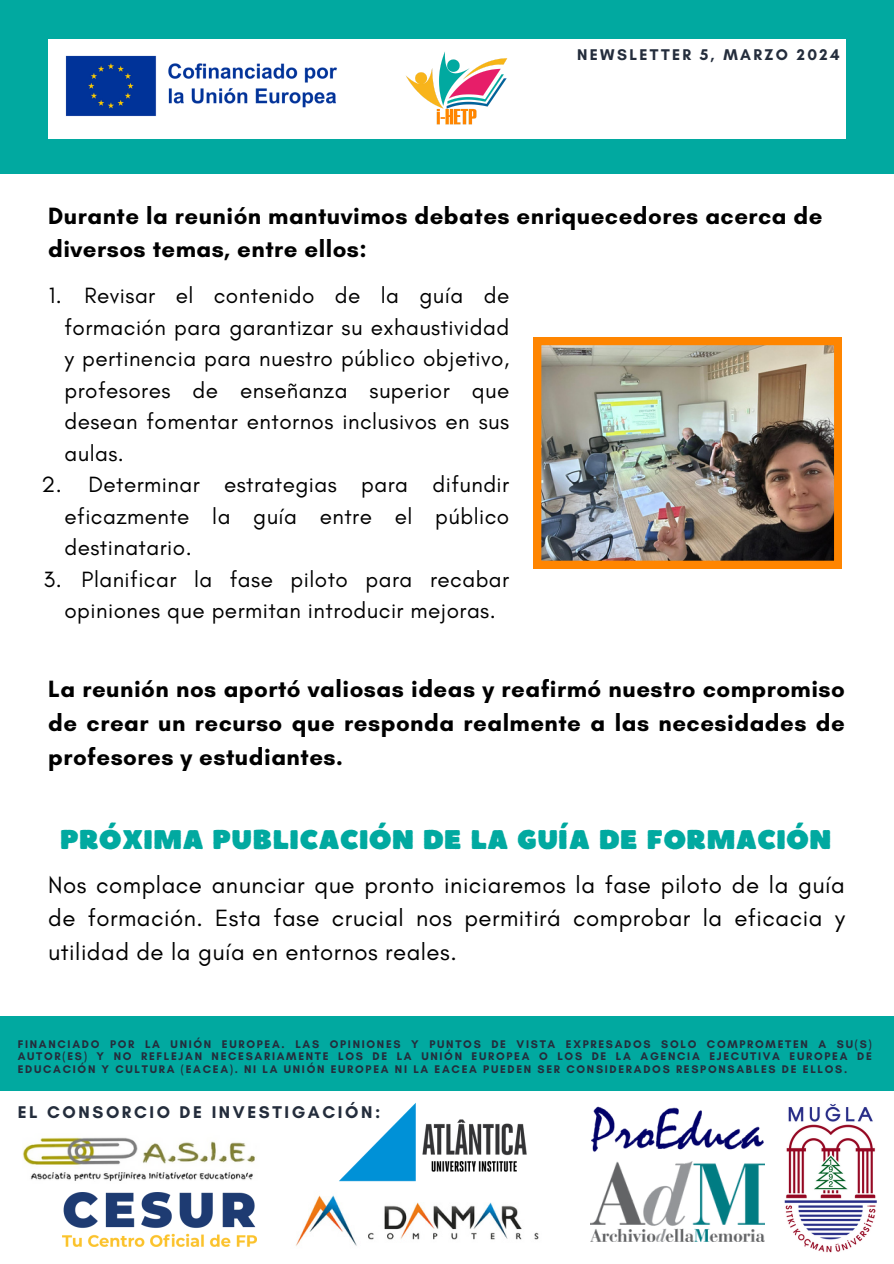
<style>
.page{position:relative;width:894px;height:1264px;background:#fff}
.page>*{position:absolute;margin:0;border:0;box-sizing:border-box;transform-origin:0 0}
.t1{font:27px "Boulder";letter-spacing:.02em;color:#01a9a0}
.t2{font:700 24px/33.8px "Glacial Indifference";letter-spacing:.02em;color:#000}
.t3{font:24px/33.8px "Glacial Indifference";letter-spacing:.02em;color:#000;text-align:justify}
.t4{font:22.5px/31.5px "Glacial Indifference";letter-spacing:.02em;color:#000;text-align:justify}
.t5{font:700 17.25px "Glacial Indifference";letter-spacing:.15em;color:#242d3c}
.t6{font:700 15.75px "Glacial Indifference";letter-spacing:.15em;color:#242d3c}
.t7{font:700 11.25px/12.3px "Glacial Indifference";letter-spacing:.15em;color:#242d3c;text-align:justify}
</style>
<div class="page">
<div style="left:0;top:1016px;width:893px;height:78px;background:#01a9a0"></div>
<div style="left:0;top:1091px;width:893px;height:172px;background:#fff"></div>
<img style="left:784px;top:1104px;width:93px;height:149px">
<img style="left:339px;top:1102px;width:188px;height:80px">
<img style="left:590px;top:1162px;width:174px;height:79px">
<img style="left:23px;top:1137px;width:232px;height:44px">
<img style="left:62px;top:1192px;width:195px;height:54px">
<img style="left:591px;top:1106px;width:173px;height:56px">
<img style="left:295px;top:1195px;width:244px;height:51px">
<div style="left:0;top:0;width:893px;height:174px;background:#01a9a0"></div>
<div style="left:48px;top:39px;width:797px;height:100px;background:#fff"></div>
<img style="left:406px;top:51px;width:102px;height:74px">
<img style="left:533px;top:337px;width:308px;height:231px">
<img style="left:65px;top:56px;width:272px;height:60px">
<p class="t6" style="left:577px;top:45px;width:264px">NEWSLETTER 5, MARZO 2024</p>
<h1 class="t2" style="left:48px;top:198px;width:775px">Durante la reunión mantuvimos debates enriquecedores acerca de diversos temas, entre ellos:</h1>
<p class="t4" style="left:64px;top:279px;width:446px;text-indent:20px">Revisar el contenido de la guía de formación para garantizar su exhaustividad y pertinencia para nuestro público objetivo, profesores de enseñanza superior que desean fomentar entornos inclusivos en sus aulas.</p>
<p class="t4" style="left:49px;top:279px;width:14px">1.</p>
<p class="t4" style="left:64px;top:468px;width:446px;text-indent:24px">Determinar estrategias para difundir eficazmente la guía entre el público destinatario.</p>
<p class="t4" style="left:41px;top:468px;width:22px">2.</p>
<p class="t4" style="left:64px;top:563px;width:446px;text-indent:17px">Planificar la fase piloto para recabar opiniones que permitan introducir mejoras.</p>
<p class="t4" style="left:44px;top:563px;width:20px">3.</p>
<p class="t2" style="left:48px;top:671px;width:798px;text-align:justify">La reunión nos aportó valiosas ideas y reafirmó nuestro compromiso de crear un recurso que responda realmente a las necesidades de profesores y estudiantes.</p>
<h4 class="t1" style="left:60px;top:822px;width:772px">PRÓXIMA PUBLICACIÓN DE LA GUÍA DE FORMACIÓN</h4>
<p class="t3" style="left:48px;top:867px;width:798px">Nos complace anunciar que pronto iniciaremos la fase piloto de la guía de formación. Esta fase crucial nos permitirá comprobar la eficacia y utilidad de la guía en entornos reales.</p>
<p class="t7" style="left:18px;top:1037px;width:855px">FINANCIADO POR LA UNIÓN EUROPEA. LAS OPINIONES Y PUNTOS DE VISTA EXPRESADOS SOLO COMPROMETEN A SU(S)<br>AUTOR(ES) Y NO REFLEJAN NECESARIAMENTE LOS DE LA UNIÓN EUROPEA O LOS DE LA AGENCIA EJECUTIVA EUROPEA DE EDUCACIÓN Y CULTURA (EACEA). NI LA UNIÓN EUROPEA NI LA EACEA PUEDEN SER CONSIDERADOS RESPONSABLES DE ELLOS.</p>
<h3 class="t5" style="left:18px;top:1101px;width:364px">EL CONSORCIO DE INVESTIGACIÓN:</h3>
</div>
